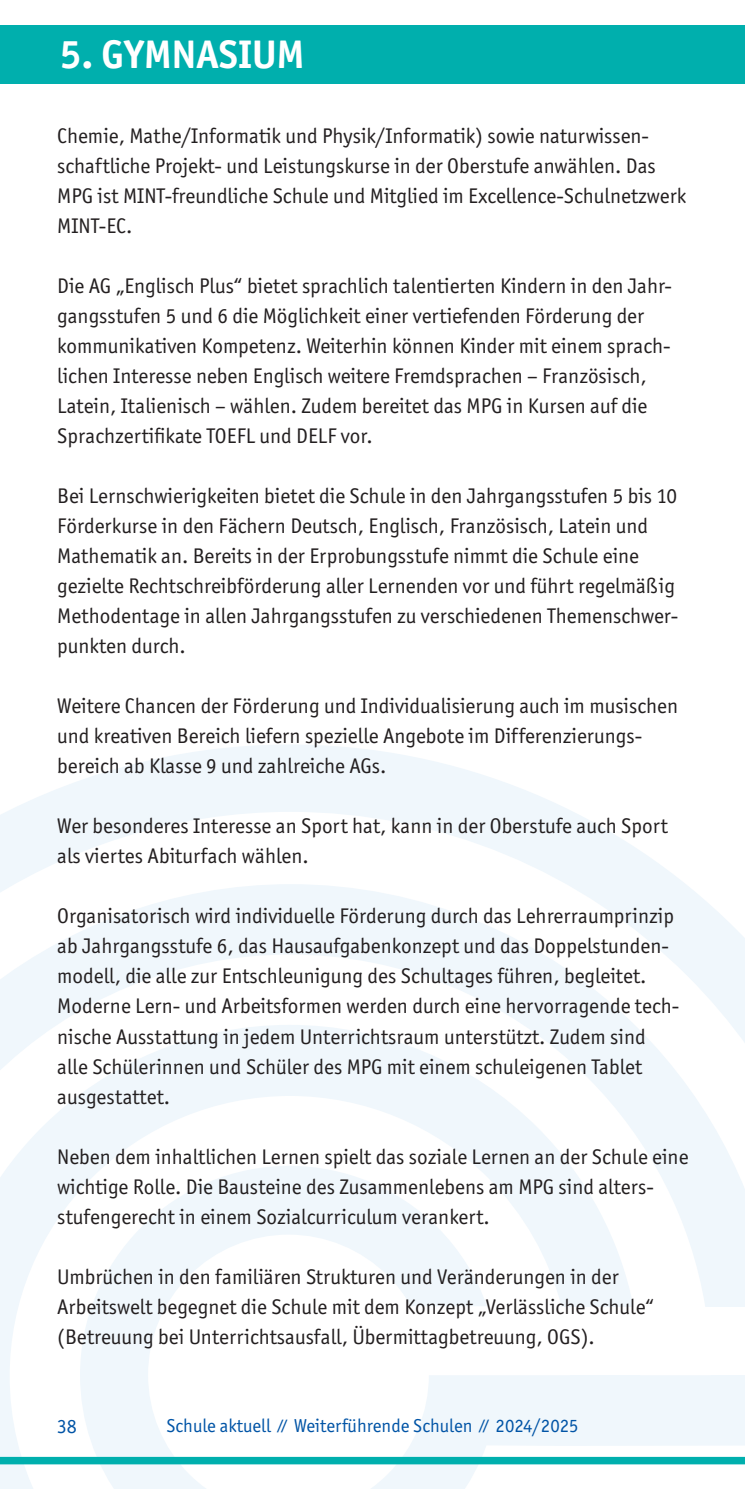
<style>
.page{position:relative;width:745px;height:1489px;background:#fff}
.page>*{position:absolute;margin:0;border:0;box-sizing:border-box;transform-origin:0 0}
.t1{font:700 40px "Officina Sans ITC Std";color:#fff}
.t2{font:21.25px/30px "Officina Sans ITC Std";color:#231f20}
.t3{font:20px "Officina Sans ITC Std";color:#0154a6}
.t4{font:18.75px "Officina Sans ITC Std";color:#0154a6}
</style>
<div class="page">
<svg style="left:0;top:745px;width:744px;height:743px"></svg>
<div style="left:0;top:25px;width:744px;height:58px;background:#00afad"></div>
<div style="left:0;top:1456px;width:744px;height:8px;background:#00afad"></div>
<h1 class="t1" style="left:60px;top:40px;width:246px">5. GYMNASIUM</h1>
<p class="t2" style="left:57px;top:123px;width:630px">Chemie, Mathe/Informatik und Physik/Informatik) sowie naturwissen&shy;schaftliche Projekt- und Leistungskurse in der Oberstufe anwählen. Das MPG ist MInT-freundliche Schule und Mitglied im Excellence-Schulnetzwerk MInT-EC.</p>
<p class="t2" style="left:57px;top:273px;width:616px">Die AG „Englisch Plus“ bietet sprachlich talentierten Kindern in den Jahr&shy;gangsstufen 5 und 6 die Möglichkeit einer vertiefenden Förderung der kommunikativen Kompetenz. Weiterhin können Kinder mit einem sprach&shy;lichen Interesse neben Englisch weitere Fremdsprachen – Französisch, Latein, Italienisch – wählen. Zudem bereitet das MPG in Kursen auf die Sprachzertifikate TOEFL und DELF vor.</p>
<p class="t2" style="left:57px;top:483px;width:622px">Bei Lernschwierigkeiten bietet die Schule in den Jahrgangsstufen 5 bis 10<br>Förderkurse in den Fächern Deutsch, Englisch, Französisch, Latein und Mathematik an. Bereits in der Erprobungsstufe nimmt die Schule eine gezielte Rechtschreibförderung aller Lernenden vor und führt regelmäßig Methodentage in allen Jahrgangsstufen zu verschiedenen Themenschwer&shy;punkten durch.</p>
<p class="t2" style="left:57px;top:693px;width:622px">Weitere Chancen der Förderung und Individualisierung auch im musischen und kreativen Bereich liefern spezielle Angebote im Differenzierungs&shy;bereich ab Klasse 9 und zahlreiche AGs.</p>
<p class="t2" style="left:57px;top:813px;width:611px">Wer besonderes Interesse an Sport hat, kann in der Oberstufe auch Sport als viertes Abiturfach wählen.</p>
<p class="t2" style="left:57px;top:903px;width:623px">Organisatorisch wird individuelle Förderung durch das Lehrerraumprinzip ab Jahrgangsstufe 6, das Hausaufgabenkonzept und das Doppelstunden&shy;modell, die alle zur Entschleunigung des Schultages führen, begleitet.<br>Moderne Lern- und Arbeitsformen werden durch eine hervorragende tech&shy;nische Ausstattung in jedem unterrichtsraum unterstützt. Zudem sind alle Schülerinnen und Schüler des MPG mit einem schuleigenen Tablet ausgestattet.</p>
<p class="t2" style="left:57px;top:1143px;width:632px">neben dem inhaltlichen Lernen spielt das soziale Lernen an der Schule eine wichtige Rolle. Die Bausteine des Zusammenlebens am MPG sind alters&shy;stufengerecht in einem Sozialcurriculum verankert.</p>
<p class="t2" style="left:57px;top:1263px;width:598px">umbrüchen in den familiären Strukturen und Veränderungen in der<br>Arbeitswelt begegnet die Schule mit dem Konzept „Verlässliche Schule“ (Betreuung bei unterrichtsausfall, Übermittagbetreuung, OGS).</p>
<p class="t3" style="left:57px;top:1418px;width:21px">38</p>
<p class="t4" style="left:166px;top:1418px;width:413px">Schule aktuell ⁄⁄ Weiterführende Schulen ⁄⁄ 2024/2025</p>
</div>
